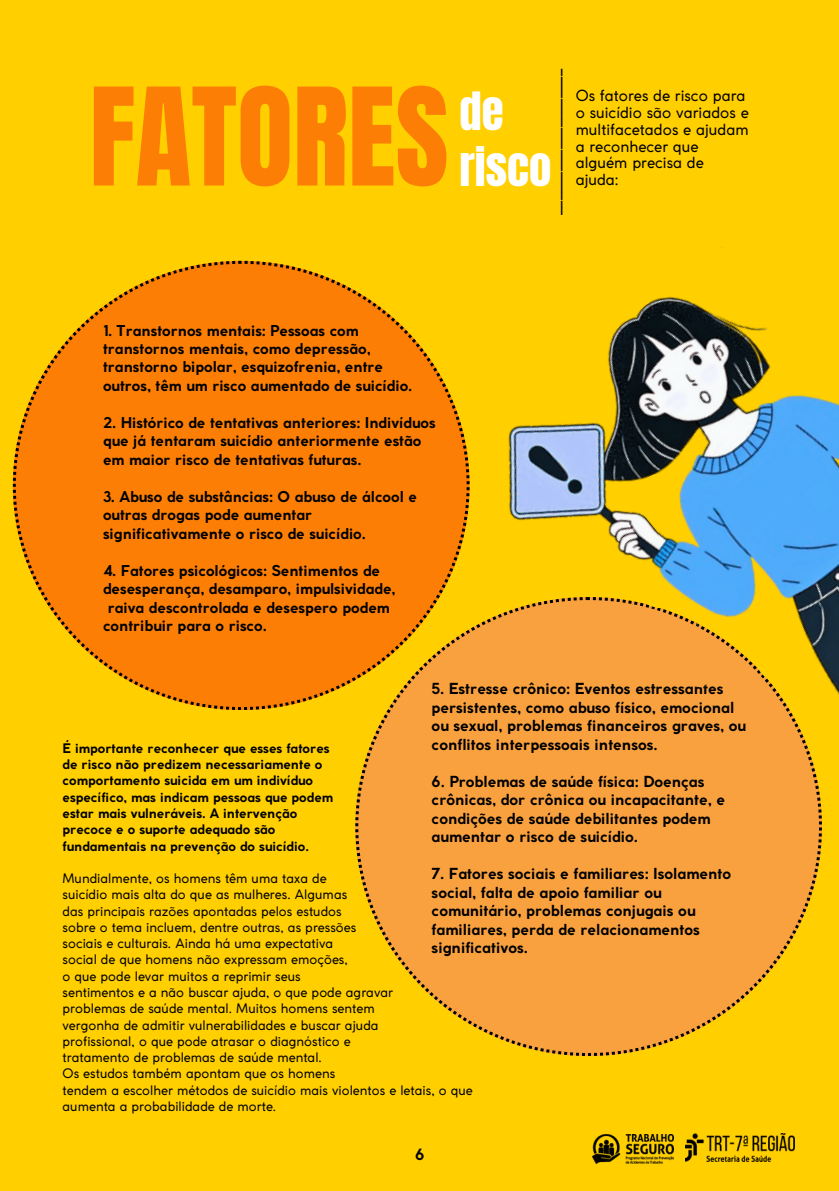
<style>
.page{position:relative;width:839px;height:1191px;background:#fff}
.page>*{position:absolute;margin:0;border:0;box-sizing:border-box;transform-origin:0 0}
.t1{font:115.2px "Anton";color:#fc7e05}
.t2{font:44.8px/57px "Anton";color:#fff}
.t3{font:16.2px "Coco Gothic";color:#000}
.t4{font:700 15.4px "Coco Gothic";color:#000}
.t5{font:15.2px/16.8px "Coco Gothic";color:#000}
.t6{font:700 15px/18.4px "Coco Gothic";color:#000}
.t7{font:700 14.8px/18.4px "Coco Gothic";color:#000}
.t8{font:13px/16.2px "Coco Gothic";color:#000}
.t9{font:700 13px/16.2px "Coco Gothic";color:#000}
</style>
<div class="page">
<div style="left:0;top:0;width:838px;height:1191px;background:#ffcf00"></div>
<svg style="left:355px;top:709px;width:467px;height:347px;fill:#faa13f"></svg>
<svg style="left:13px;top:261px;width:401px;height:448px;fill:#fc7e05"></svg>
<img style="left:414px;top:297px;width:424px;height:507px">
<div style="left:762px;top:218px;width:76px;height:153px;background:#ffcf00"></div>
<svg style="left:644px;top:474px;width:34px;height:31px"></svg>
<svg style="left:666px;top:247px;width:101px;height:113px"></svg>
<svg style="left:539px;top:360px;width:46px;height:79px"></svg>
<svg style="left:745px;top:655px;width:28px;height:47px"></svg>
<svg style="left:534px;top:526px;width:196px;height:161px"></svg>
<img style="left:592px;top:1135px;width:81px;height:28px">
<img style="left:685px;top:1133px;width:109px;height:29px">
<p class="t1" style="left:89px;top:54px;width:360px">FATORES</p>
<p class="t2" style="left:459px;top:83px;width:94px">de risco</p>
<p class="t3" style="left:548px;top:215px;width:147px;rotate:-90deg">____________________</p>
<p class="t5" style="left:575px;top:89px;width:174px">Os fatores de risco para o suicídio são variados e multifacetados e ajudam a reconhecer que alguém precisa de</p>
<p class="t5" style="left:575px;top:173px;width:45px">ajuda:</p>
<h1 class="t7" style="left:103px;top:322px;width:310px">1. Transtornos mentais: Pessoas com transtornos mentais, como depressão, transtorno bipolar, esquizofrenia, entre outros, têm um risco aumentado de suicídio.</h1>
<p class="t7" style="left:103px;top:415px;width:334px">2. Histórico de tentativas anteriores: Indivíduos que já tentaram suicídio anteriormente estão em maior risco de tentativas futuras.</p>
<h2 class="t7" style="left:103px;top:489px;width:315px">3. Abuso de substâncias: O abuso de álcool e outras drogas pode aumentar significativamente o risco de suicídio.</h2>
<h4 class="t7" style="left:103px;top:563px;width:278px">4. Fatores psicológicos: Sentimentos de</h4>
<h4 class="t7" style="left:103px;top:581px;width:294px">desesperança, desamparo, impulsividade,</h4>
<h4 class="t7" style="left:108px;top:599px;width:283px">raiva descontrolada e desespero podem</h4>
<h4 class="t7" style="left:103px;top:618px;width:165px">contribuir para o risco.</h4>
<p class="t6" style="left:431px;top:681px;width:316px">5. Estresse crônico: Eventos estressantes persistentes, como abuso físico, emocional ou sexual, problemas financeiros graves, ou conflitos interpessoais intensos.</p>
<h3 class="t6" style="left:431px;top:774px;width:295px">6. Problemas de saúde física: Doenças crônicas, dor crônica ou incapacitante, e condições de saúde debilitantes podem aumentar o risco de suicídio.</h3>
<h3 class="t6" style="left:431px;top:866px;width:301px">7. Fatores sociais e familiares: Isolamento social, falta de apoio familiar ou comunitário, problemas conjugais ou familiares, perda de relacionamentos significativos.</h3>
<h3 class="t9" style="left:63px;top:741px;width:272px">É importante reconhecer que esses fatores de risco não predizem necessariamente o comportamento suicida em um indivíduo específico, mas indicam pessoas que podem estar mais vulneráveis. A intervenção precoce e o suporte adequado são</h3>
<h3 class="t9" style="left:63px;top:839px;width:248px">fundamentais na prevenção do suicídio.</h3>
<h3 class="t8" style="left:63px;top:871px;width:295px">Mundialmente, os homens têm uma taxa de suicídio mais alta do que as mulheres. Algumas das principais razões apontadas pelos estudos sobre o tema incluem, dentre outras, as pressões sociais e culturais. Ainda há uma expectativa</h3>
<h3 class="t8" style="left:63px;top:953px;width:287px">social de que homens não expressam emoções,</h3>
<h3 class="t8" style="left:63px;top:969px;width:239px">o que pode levar muitos a reprimir seus</h3>
<h5 class="t8" style="left:63px;top:985px;width:332px">sentimentos e a não buscar ajuda, o que pode agravar</h5>
<p class="t8" style="left:63px;top:1002px;width:314px">problemas de saúde mental. Muitos homens sentem</p>
<p class="t8" style="left:63px;top:1018px;width:317px">vergonha de admitir vulnerabilidades e buscar ajuda</p>
<p class="t8" style="left:63px;top:1034px;width:290px">profissional, o que pode atrasar o diagnóstico e</p>
<p class="t8" style="left:63px;top:1050px;width:261px">tratamento de problemas de saúde mental.</p>
<p class="t8" style="left:63px;top:1067px;width:274px">Os estudos também apontam que os homens</p>
<p class="t8" style="left:63px;top:1083px;width:411px">tendem a escolher métodos de suicídio mais violentos e letais, o que aumenta a probabilidade de morte.</p>
<p class="t4" style="left:415px;top:1149px;width:11px">6</p>
</div>
